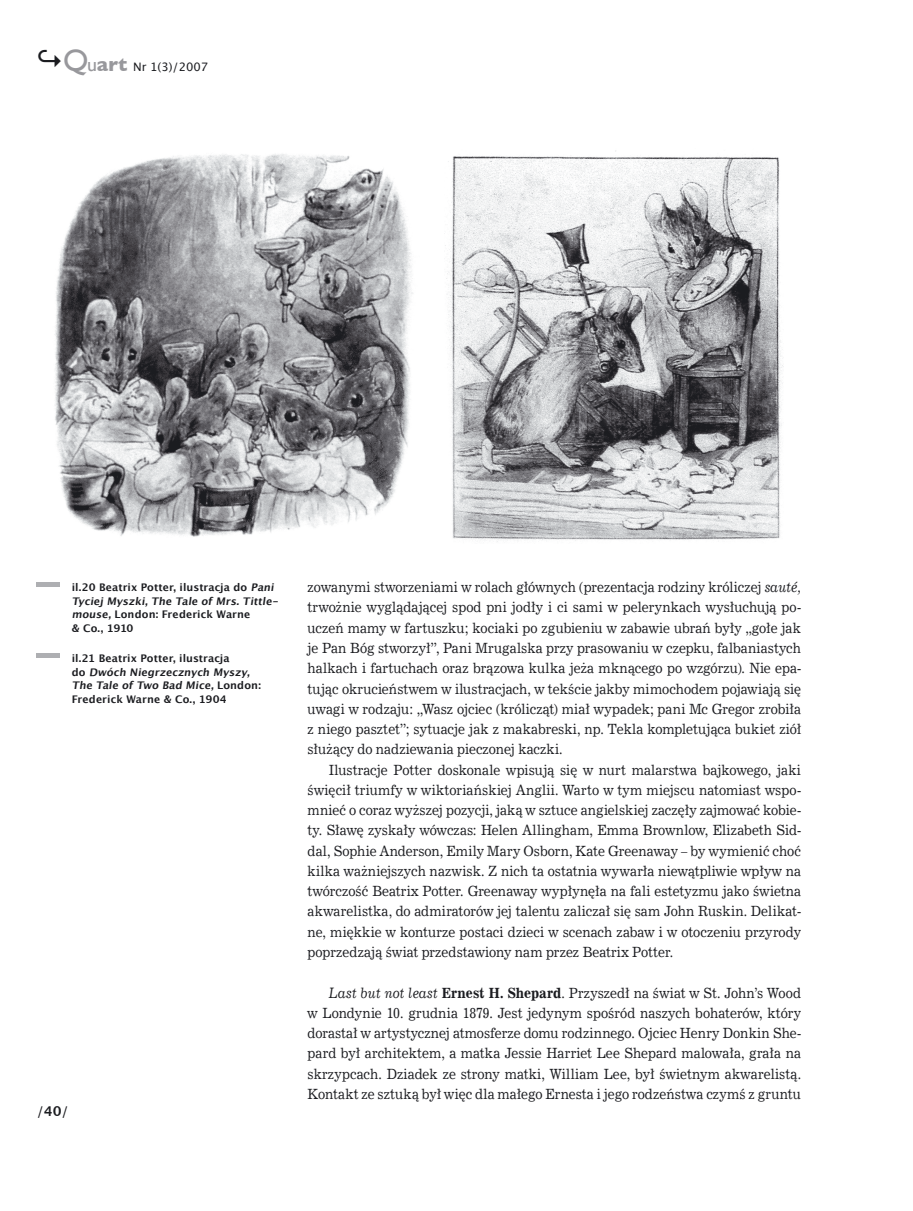
<style>
.page{position:relative;width:913px;height:1211px;background:#fff}
.page>*{position:absolute;margin:0;border:0;box-sizing:border-box;transform-origin:0 0}
.t1{font:14.1px/20.2px "News 702 EU";letter-spacing:.005em;color:#1b1c20;text-align:justify;scale:.89 1}
.t2{font:13.5px "Lucida Grande";color:#1b1c20}
.t3{font:11.7px "Lucida Grande";color:#1b1c20}
.t4{font:700 10.5px/13.5px "Lucida Grande";letter-spacing:.01em;color:#1b1c20}
.s1{font-weight:700;font-size:27px}
.s2{font-family:"Gill Sans";font-size:30.9px;color:#98989c}
.s3{font-family:"Gill Sans";font-size:19.8px;color:#98989c}
.s4{font-family:"Gill Sans";font-weight:700;font-size:19.8px;color:#98989c}
.s5{font-weight:700}
.s6{font-style:italic}
</style>
<div class="page">
<hr style="left:36px;top:653px;width:24px;height:4px;background:#aeafb2">
<hr style="left:36px;top:582px;width:24px;height:4px;background:#aeafb2">
<img style="left:54px;top:154px;width:359px;height:383px">
<img style="left:445px;top:150px;width:338px;height:392px">
<p class="t3" style="left:36px;top:61px;width:173px"><span class="s1">↪</span><span class="s2">Q</span><span class="s3">u</span><span class="s4">art</span> Nr 1(3)/2007</p>
<p class="t4" style="left:72px;top:580px;width:211px">il.20 Beatrix Potter, ilustracja do Pani<br>Tyciej Myszki, The Tale of Mrs. Tittle&shy;mouse, London: Frederick Warne<br>&amp; Co., 1910</p>
<p class="t4" style="left:72px;top:651px;width:191px">il.21 Beatrix Potter, ilustracja<br>d o Dwóch Niegrzecznych Myszy,<br>The Tale of Two Bad Mice, L o n d o n :<br>Frederick Warne &amp; Co., 1904</p>
<p class="t2" style="left:37px;top:1102px;width:33px">/<span class="s5">40</span>/</p>
<p class="t1" style="left:307px;top:577px;width:556px">zowanymi stworzeniami w rolach głównych (prezentacja rodziny króliczej <span class="s6">sauté,</span></p>
<p class="t1" style="left:307px;top:597px;width:556px">trwożnie wyglądającej spod pni jodły i ci sami w pelerynkach wysłuchują po-</p>
<p class="t1" style="left:307px;top:618px;width:556px">uczeń mamy w fartuszku; kociaki po zgubieniu w zabawie ubrań były „gołe jak</p>
<p class="t1" style="left:307px;top:638px;width:556px">je Pan Bóg stworzył”, Pani Mrugalska przy prasowaniu w czepku, falbaniastych</p>
<p class="t1" style="left:307px;top:658px;width:556px">halkach i fartuchach oraz brązowa kulka jeża mknącego po wzgórzu). Nie epa-</p>
<p class="t1" style="left:307px;top:678px;width:556px">tując okrucieństwem w ilustracjach, w tekście jakby mimochodem pojawiają się</p>
<p class="t1" style="left:307px;top:699px;width:556px">uwagi w rodzaju: „Wasz ojciec (królicząt) miał wypadek; pani Mc Gregor zrobiła</p>
<p class="t1" style="left:307px;top:719px;width:556px">z niego pasztet”; sytuacje jak z makabreski, np. Tekla kompletująca bukiet ziół</p>
<p class="t1" style="left:307px;top:739px;width:288px">służący do nadziewania pieczonej kaczki.</p>
<p class="t1" style="left:329px;top:759px;width:532px">Ilustracje Potter doskonale wpisują się w nurt malarstwa bajkowego, jaki</p>
<p class="t1" style="left:307px;top:780px;width:556px">święcił triumfy w wiktoriańskiej Anglii. Warto w tym miejscu natomiast wspo-</p>
<p class="t1" style="left:307px;top:800px;width:556px">mnieć o coraz wyższej pozycji, jaką w sztuce angielskiej zaczęły zajmować kobie-</p>
<p class="t1" style="left:307px;top:820px;width:556px">ty. Sławę zyskały wówczas: Helen Allingham, Emma Brownlow, Elizabeth Sid-</p>
<p class="t1" style="left:307px;top:840px;width:556px">dal, Sophie Anderson, Emily Mary Osborn, Kate Greenaway – by wymienić choć</p>
<p class="t1" style="left:307px;top:861px;width:556px">kilka ważniejszych nazwisk. Z nich ta ostatnia wywarła niewątpliwie wpływ na</p>
<p class="t1" style="left:307px;top:881px;width:556px">twórczość Beatrix Potter. Greenaway wypłynęła na fali estetyzmu jako świetna</p>
<p class="t1" style="left:307px;top:901px;width:556px">akwarelistka, do admiratorów jej talentu zaliczał się sam John Ruskin. Delikat-</p>
<p class="t1" style="left:307px;top:921px;width:556px">ne, miękkie w konturze postaci dzieci w scenach zabaw i w otoczeniu przyrody</p>
<p class="t1" style="left:307px;top:942px;width:412px">poprzedzają świat przedstawiony nam przez Beatrix Potter.</p>
<p class="t1" style="left:307px;top:982px;width:556px;text-indent:21px"><span class="s6">Last but not least</span> <span class="s5">Ernest H. Shepard</span>. Przyszedł na świat w St. John’s Wood w Londynie 10. grudnia 1879. Jest jedynym spośród naszych bohaterów, który dorastał w artystycznej atmosferze domu rodzinnego. Ojciec Henry Donkin She&shy;pard był architektem, a matka Jessie Harriet Lee Shepard malowała, grała na skrzypcach. Dziadek ze strony matki, William Lee, był świetnym akwarelistą.<br>Kontakt ze sztuką był więc dla małego Ernesta i jego rodzeństwa czymś z gruntu</p>
</div>
